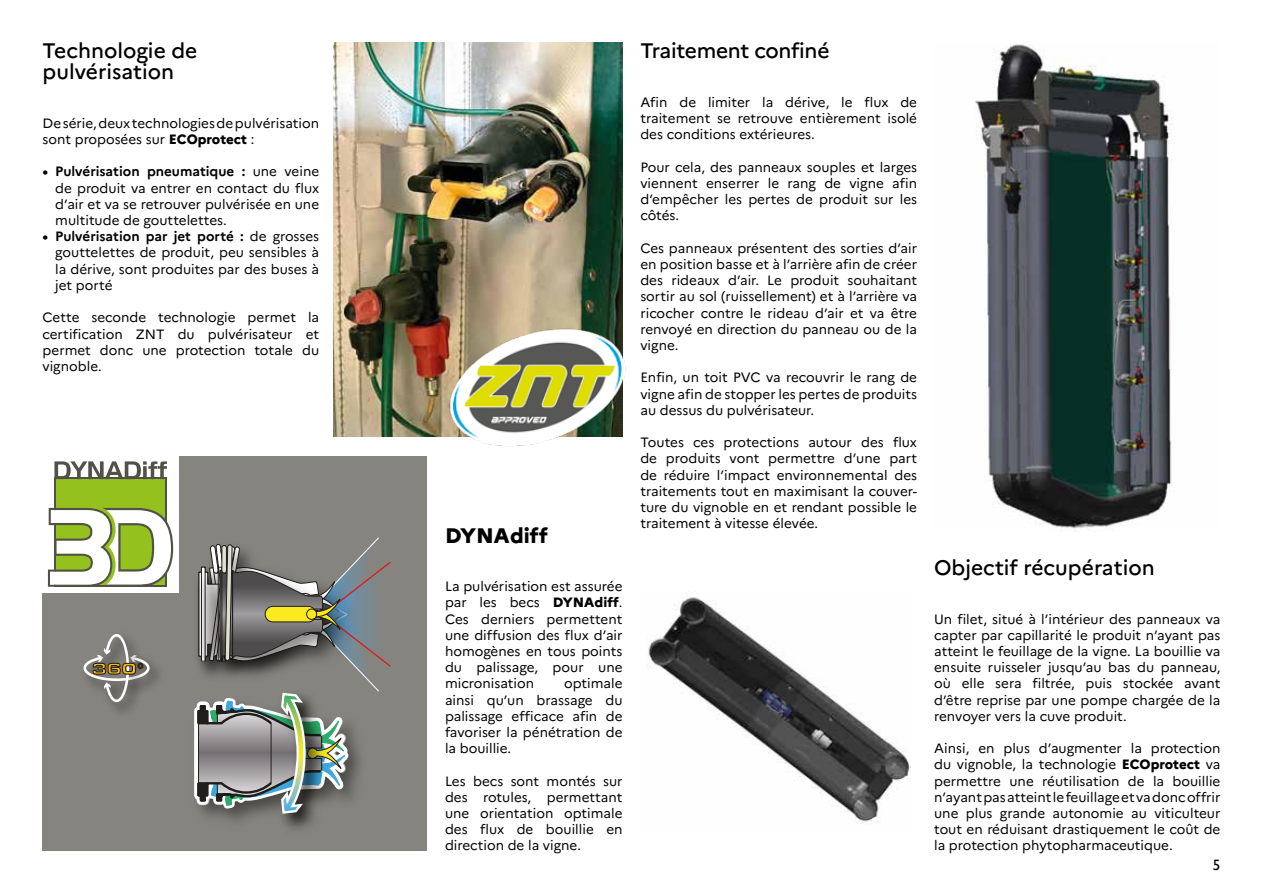
<style>
.page{position:relative;width:1263px;height:893px;background:#fff}
.page>*{position:absolute;margin:0;border:0;box-sizing:border-box;transform-origin:0 0}
.t1{font:500 21px/21px "Marianne";color:#000}
.t2{font:800 21px "Marianne";color:#000}
.t3{font:900 16.05px "Eurostile Extended";color:#fbba00}
.t4{font:15px "Gill Sans";color:#000}
.t5{font:13.5px/16.2px "Marianne";color:#000;text-align:justify}
.s1{font-weight:800}
.s2{font-weight:700}
</style>
<div class="page">
<img style="left:975px;top:44px;width:198px;height:485px">
<img style="left:333px;top:43px;width:289px;height:394px">
<img style="left:648px;top:593px;width:262px;height:230px">
<div style="left:43px;top:456px;width:384px;height:394px;background:#86847f"></div>
<div style="left:43px;top:456px;width:136px;height:136px;background:#fff"></div>
<div style="left:56px;top:479px;width:109px;height:106px;background:#95c11f"></div>
<svg style="left:54px;top:461px;width:113px;height:18px"></svg>
<svg style="left:43px;top:508px;width:348px;height:321px"></svg>
<img style="left:442px;top:322px;width:184px;height:124px">
<h1 class="t1" style="left:43px;top:39px;width:156px">Technologie de pulvérisation</h1>
<p class="t5" style="left:43px;top:114px;width:278px">De série, deux technologies de pulvérisation sont proposées sur <span class="s1">ECOprotect</span> :</p>
<p class="t5" style="left:55px;top:162px;width:265px;text-indent:-13px"><span class="s2">• Pulvérisation pneumatique :</span> une veine de produit va entrer en contact du flux d’air et va se retrouver pulvérisée en une multitude de gouttelettes.</p>
<p class="t5" style="left:55px;top:227px;width:265px;text-indent:-13px"><span class="s2">• Pulvérisation par jet porté :</span> de grosses gouttelettes de produit, peu sensibles à la dérive, sont produites par des buses à jet porté</p>
<p class="t5" style="left:43px;top:308px;width:278px">Cette seconde technologie permet la certification ZNT du pulvérisateur et permet donc une protection totale du vignoble.</p>
<p class="t3" style="left:92px;top:660px;width:54px">360°</p>
<h1 class="t2" style="left:445px;top:519px;width:104px">DYNAdiff</h1>
<p class="t5" style="left:445px;top:577px;width:179px">La pulvérisation est assurée par les becs <span class="s1">DYNAdiff</span>.<br>Ces derniers permettent une diffusion des flux d’air homogènes en tous points du palissage, pour une micronisation</p>
<p class="t5" style="left:445px;top:674px;width:179px;text-indent:119px">optimale ainsi qu’un brassage du palissage efficace afin de favoriser la pénétration de la bouillie.</p>
<p class="t5" style="left:445px;top:772px;width:179px">Les becs sont montés sur des rotules, permettant une orientation optimale des flux de bouillie en direction de la vigne.</p>
<h1 class="t1" style="left:640px;top:39px;width:191px">Traitement confiné</h1>
<p class="t5" style="left:640px;top:93px;width:278px">Afin de limiter la dérive, le flux de traitement se retrouve entièrement isolé des conditions extérieures.</p>
<p class="t5" style="left:640px;top:158px;width:278px">Pour cela, des panneaux souples et larges viennent enserrer le rang de vigne afin d’empêcher les pertes de produit sur les côtés.</p>
<p class="t5" style="left:640px;top:239px;width:278px">Ces panneaux présentent des sorties d’air en position basse et à l’arrière afin de créer des rideaux d’air. Le produit souhaitant sortir au sol (ruissellement) et à l’arrière va ricocher contre le rideau d’air et va être renvoyé en direction du panneau ou de la vigne.</p>
<p class="t5" style="left:640px;top:368px;width:278px">Enfin, un toit PVC va recouvrir le rang de vigne afin de stopper les pertes de produits au dessus du pulvérisateur.</p>
<p class="t5" style="left:640px;top:433px;width:278px">Toutes ces protections autour des flux de produits vont permettre d’une part de réduire l’impact environnemental des traitements tout en maximisant la couver&shy;ture du vignoble en et rendant possible le traitement à vitesse élevée.</p>
<h1 class="t1" style="left:934px;top:555px;width:222px">Objectif récupération</h1>
<p class="t5" style="left:934px;top:610px;width:288px">Un filet, situé à l’intérieur des panneaux va capter par capillarité le produit n’ayant pas atteint le feuillage de la vigne. La bouillie va ensuite ruisseler jusqu’au bas du panneau, où elle sera filtrée, puis stockée avant d’être reprise par une pompe chargée de la renvoyer vers la cuve produit.</p>
<p class="t5" style="left:934px;top:739px;width:288px">Ainsi, en plus d’augmenter la protection du vignoble, la technologie <span class="s1">ECOprotect</span> va permettre une réutilisation de la bouillie n’ayant pas atteint le feuillage et va donc offrir une plus grande autonomie au viticulteur tout en réduisant drastiquement le coût de la protection phytopharmaceutique.</p>
<p class="t4" style="left:1213px;top:856px;width:9px">5</p>
</div>
